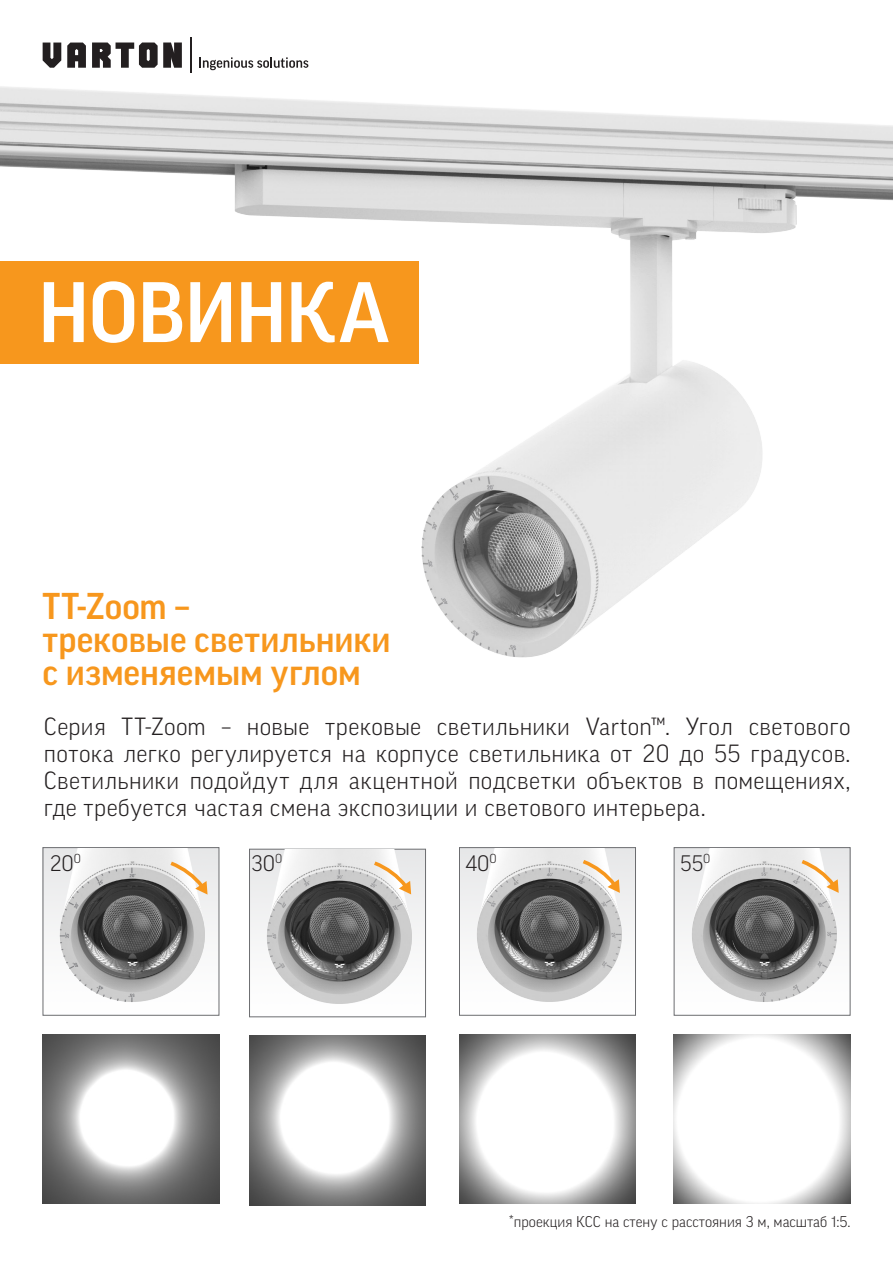
<style>
.page{position:relative;width:893px;height:1263px;background:#fff}
.page>*{position:absolute;margin:0;border:0;box-sizing:border-box;transform-origin:0 0}
.НОВИНКА_new{font:500 82.65px "Good Pro";letter-spacing:-.01em;color:#fff}
.Подзаголовок_new{font:500 36px "Good Pro";color:#f7971d}
.Подзаголовок_new-2{font:300 24px/27px "Good Pro";letter-spacing:.02em;color:#231f20;text-align:justify}
.t1{font:300 21.6px "Good Pro";color:#231f20}
.t2{font:300 15px "Good Pro";color:#231f20}
</style>
<div class="page">
<svg style="left:43px;top:43px;width:139px;height:25px"></svg>
<hr style="left:190px;top:38px;width:1px;height:35px;background:#231f20">
<svg style="left:199px;top:57px;width:109px;height:11px"></svg>
<img style="left:43px;top:848px;width:176px;height:168px">
<img style="left:249px;top:850px;width:177px;height:168px">
<img style="left:459px;top:848px;width:177px;height:168px">
<img style="left:674px;top:848px;width:176px;height:168px">
<img style="left:249px;top:1036px;width:177px;height:169px">
<img style="left:459px;top:1034px;width:177px;height:169px">
<img style="left:673px;top:1034px;width:177px;height:169px">
<svg style="left:166px;top:859px;width:42px;height:35px"></svg>
<svg style="left:370px;top:858px;width:41px;height:36px"></svg>
<svg style="left:579px;top:857px;width:41px;height:36px"></svg>
<svg style="left:798px;top:857px;width:41px;height:36px"></svg>
<img style="left:0;top:68px;width:893px;height:590px">
<img style="left:43px;top:1034px;width:176px;height:169px">
<p class="НОВИНКА_new" style="left:38px;top:266px;width:353px">НОВИНКА</p>
<p class="Подзаголовок_new" style="left:43px;top:586px;width:149px">TT-Zoom –</p>
<p class="Подзаголовок_new" style="left:43px;top:619px;width:350px">трековые светильники</p>
<p class="Подзаголовок_new" style="left:43px;top:652px;width:320px">с изменяемым углом</p>
<p class="Подзаголовок_new-2" style="left:44px;top:713px;width:808px">Серия TT-Zoom – новые трековые светильники Varton™. Угол светового потока легко регулируется на корпусе светильника от 20 до 55 градусов.<br>Светильники подойдут для акцентной подсветки объектов в помещениях, где требуется частая смена экспозиции и светового интерьера.</p>
<p class="t1" style="left:466px;top:850px;width:32px">40<sup>0</sup></p>
<p class="t1" style="left:50px;top:850px;width:33px">20<sup>0</sup></p>
<p class="t1" style="left:251px;top:850px;width:32px">30<sup>0</sup></p>
<p class="t1" style="left:680px;top:850px;width:32px">55<sup>0</sup></p>
<p class="t2" style="left:509px;top:1213px;width:343px">*проекция КСС на стену с расстояния 3 м, масштаб 1:5.</p>
</div>
